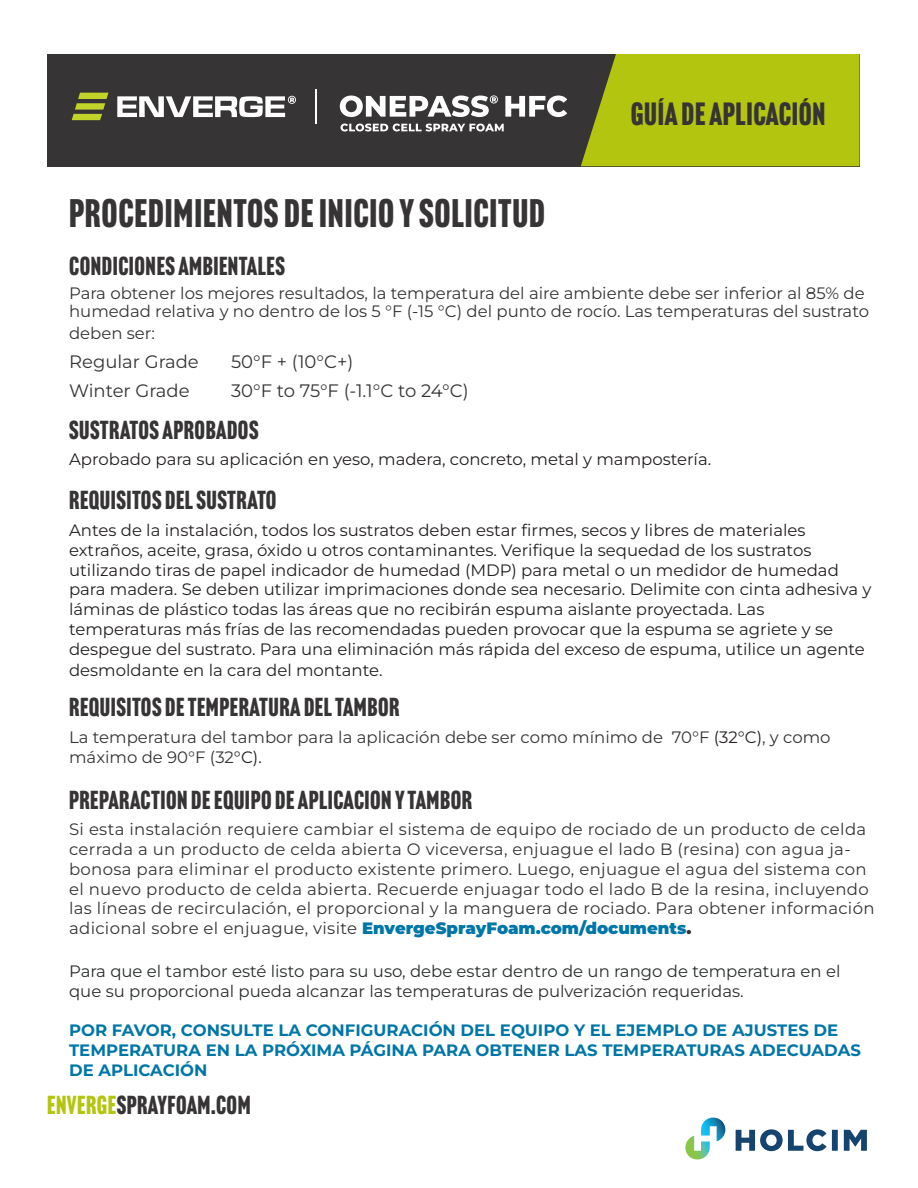
<style>
.page{position:relative;width:918px;height:1188px;background:#fff}
.page>*{position:absolute;margin:0;border:0;box-sizing:border-box;transform-origin:0 0}
.t1{font:39px "Headline Gothic ATF";letter-spacing:.02em;color:#363434}
.t2{font:31.5px "Headline Gothic ATF";letter-spacing:.02em;color:#363434}
.t3{font:25.5px "Headline Gothic ATF";letter-spacing:.02em;color:#363434}
.t4{font:18px "Montserrat";color:#363434}
.t5{font:16.5px/19.8px "Montserrat";color:#231f20}
.t6{font:16.5px/19.8px "Montserrat";letter-spacing:.02em;color:#363434}
.t7{font:16.5px/18px "Montserrat";color:#363434}
.t8{font:16.5px/19.8px "Montserrat";color:#2b2e2e}
.t9{font:700 16.5px/19.8px "Montserrat";color:#0076a7}
.s1{color:#231f20}
.s2{font-weight:900;color:#0076a7}
.s3{font-weight:900}
.s4{color:#b3c50e}
</style>
<div class="page">
<svg style="left:736px;top:1129px;width:131px;height:22px"></svg>
<svg style="left:685px;top:1118px;width:40px;height:41px"></svg>
<div style="left:47px;top:54px;width:813px;height:112px;background:#363434"></div>
<div style="left:581px;top:54px;width:279px;height:112px;background:#b3c50e"></div>
<svg style="left:340px;top:95px;width:158px;height:22px"></svg>
<svg style="left:505px;top:96px;width:62px;height:21px"></svg>
<hr style="left:315px;top:89px;width:1px;height:34px;background:#fff">
<svg style="left:341px;top:124px;width:163px;height:8px"></svg>
<svg style="left:72px;top:93px;width:36px;height:27px"></svg>
<svg style="left:117px;top:96px;width:179px;height:21px"></svg>
<p class="t1" style="left:69px;top:191px;width:477px">PROCEDIMIENTOS DE INICIO Y SOLICITUD</p>
<h2 class="t2" style="left:631px;top:95px;width:196px">GUÍA DE APLICACIÓN</h2>
<p class="t3" style="left:69px;top:251px;width:217px">CONDICIONES AMBIENTALES</p>
<p class="t7" style="left:69px;top:284px;width:801px">Para obtener los mejores resultados, la temperatura del aire ambiente debe ser inferior al 85% de humedad relativa y no dentro de los 5 °F (-15 °C) del punto de rocío. Las temperaturas del sustrato</p>
<p class="t7" style="left:69px;top:324px;width:87px">deben ser:</p>
<p class="t4" style="left:69px;top:350px;width:131px">Regular Grade</p>
<p class="t4" style="left:231px;top:350px;width:124px">50°F + (10°C+)</p>
<p class="t4" style="left:69px;top:379px;width:122px">Winter Grade</p>
<p class="t4" style="left:231px;top:379px;width:239px">30°F to 75°F (-1.1°C to 24°C)</p>
<p class="t3" style="left:69px;top:415px;width:191px">SUSTRATOS APROBADOS</p>
<p class="t5" style="left:69px;top:449px;width:644px">Aprobado para su aplicación en yeso, madera, concreto, metal y mampostería.</p>
<p class="t3" style="left:69px;top:486px;width:209px">REQUISITOS DEL SUSTRATO</p>
<p class="t5" style="left:69px;top:520px;width:804px">Antes de la instalación, todos los sustratos deben estar firmes, secos y libres de materiales extraños, aceite, grasa, óxido u otros contaminantes. Verifique la sequedad de los sustratos utilizando tiras de papel indicador de humedad (MDP) para metal o un medidor de humedad para madera. Se deben utilizar imprimaciones donde sea necesario. Delimite con cinta adhesiva y láminas de plástico todas las áreas que no recibirán espuma aislante proyectada. Las temperaturas más frías de las recomendadas pueden provocar que la espuma se agriete y se despegue del sustrato. Para una eliminación más rápida del exceso de espuma, utilice un agente</p>
<p class="t5" style="left:69px;top:660px;width:315px">desmoldante en la cara del montante.</p>
<p class="t3" style="left:69px;top:692px;width:332px">REQUISITOS DE TEMPERATURA DEL TAMBOR</p>
<p class="t7" style="left:69px;top:727px;width:763px;line-height:19.8px">La temperatura del tambor para la aplicación debe ser como mínimo de 70°F <span class="s1">(32°C)</span>, y como máximo de 90°F (32<span class="s1">°C).</span></p>
<p class="t3" style="left:69px;top:785px;width:405px">PREPARACTION DE EQUIPO DE APLICACION Y TAMBOR</p>
<p class="t6" style="left:69px;top:819px;width:807px">Si esta instalación requiere cambiar el sistema de equipo de rociado de un producto de celda cerrada a un producto de celda abierta O viceversa, enjuague el lado B (resina) con agua ja&shy;bonosa para eliminar el producto existente primero. Luego, enjuague el agua del sistema con el nuevo producto de celda abierta. Recuerde enjuagar todo el lado B de la resina, incluyendo las líneas de recirculación, el proporcional y la manguera de rociado. Para obtener información adicional sobre el enjuague, visite <span class="s2">EnvergeSprayFoam.com/documents</span><span class="s3">.</span></p>
<p class="t8" style="left:69px;top:961px;width:773px">Para que el tambor esté listo para su uso, debe estar dentro de un rango de temperatura en el que su proporcional pueda alcanzar las temperaturas de pulverización requeridas.</p>
<p class="t9" style="left:69px;top:1020px;width:793px">POR FAVOR, CONSULTE LA CONFIGURACIÓN DEL EQUIPO Y EL EJEMPLO DE AJUSTES DE<br>TEMPERATURA EN LA PRÓXIMA PÁGINA PARA OBTENER LAS TEMPERATURAS ADECUADAS<br>DE APLICACIÓN</p>
<h3 class="t3" style="left:47px;top:1090px;width:205px"><span class="s4">ENVERGE</span>SPRAYFOAM.COM</h3>
</div>
